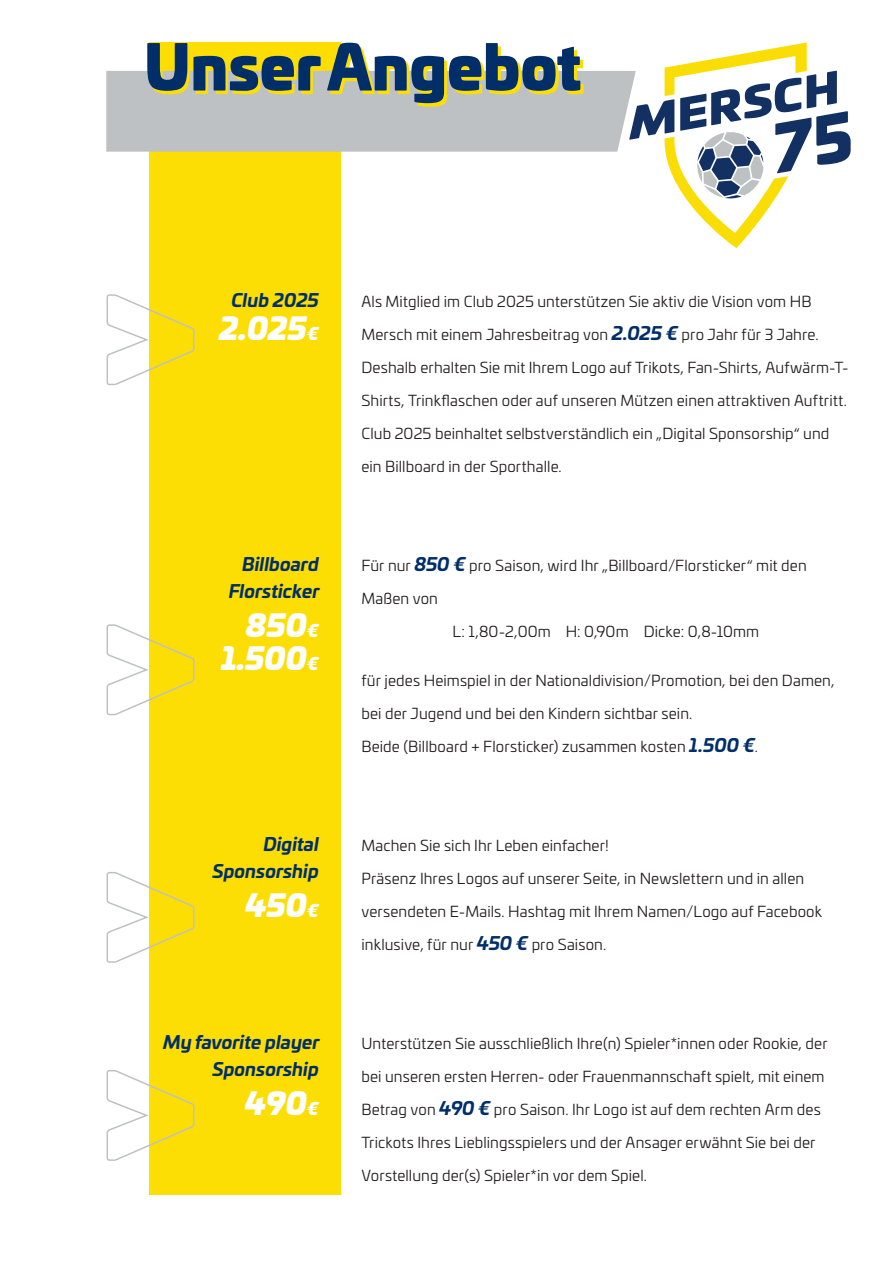
<style>
.page{position:relative;width:893px;height:1263px;background:#fff}
.page>*{position:absolute;margin:0;border:0;box-sizing:border-box;transform-origin:0 0}
.t1{font:900 60px "Univia Pro";color:#002e69}
.t2{font:italic 900 30px "Univia Pro";color:#fff}
.Eis_Offer_-_Kolonn{font:italic 700 18px/27px "Univia Pro";color:#002e69;text-align:right}
.Eis_Offer_-_Text{font:15px "Univia Pro";letter-spacing:.005em;color:#231f20}
.s1{font-size:16.5px}
.s2{font-weight:700;font-style:italic;font-size:18px;color:#002e69}
</style>
<div class="page">
<div style="left:149px;top:43px;width:191px;height:1152px;background:#fcde04"></div>
<svg style="left:106px;top:43px;width:744px;height:205px"></svg>
<svg style="left:106px;top:294px;width:89px;height:92px"></svg>
<svg style="left:106px;top:624px;width:89px;height:92px"></svg>
<svg style="left:106px;top:872px;width:89px;height:91px"></svg>
<svg style="left:106px;top:1070px;width:89px;height:91px"></svg>
<h1 class="t1" style="left:144px;top:17px;width:439px">Unser Angebot</h1>
<p class="Eis_Offer_-_Kolonn" style="left:231px;top:285px;width:89px">Club 2025</p>
<p class="t2" style="left:219px;top:303px;width:101px">2.025<span class="s1">€</span></p>
<p class="Eis_Offer_-_Text" style="left:361px;top:290px;width:451px">Als Mitglied im Club 2025 unterstützen Sie aktiv die Vision vom HB</p>
<p class="Eis_Offer_-_Text" style="left:361px;top:323px;width:459px">Mersch mit einem Jahresbeitrag von <span class="s2">2.025 €</span> pro Jahr für 3 Jahre.</p>
<p class="Eis_Offer_-_Text" style="left:361px;top:356px;width:489px">Deshalb erhalten Sie mit Ihrem Logo auf Trikots, Fan-Shirts, Aufwärm-T-</p>
<p class="Eis_Offer_-_Text" style="left:361px;top:389px;width:487px">Shirts, Trinkflaschen oder auf unseren Mützen einen attraktiven Auftritt.</p>
<p class="Eis_Offer_-_Text" style="left:361px;top:422px;width:469px">Club 2025 beinhaltet selbstverständlich ein „Digital Sponsorship“ und</p>
<p class="Eis_Offer_-_Text" style="left:361px;top:455px;width:202px">ein Billboard in der Sporthalle.</p>
<p class="Eis_Offer_-_Kolonn" style="left:229px;top:549px;width:92px">Billboard<br>Florsticker</p>
<p class="t2" style="left:246px;top:600px;width:75px">850<span class="s1">€</span></p>
<p class="t2" style="left:221px;top:633px;width:99px">1.500<span class="s1">€</span></p>
<p class="Eis_Offer_-_Text" style="left:361px;top:554px;width:447px">Für nur <span class="s2">850 €</span> pro Saison, wird Ihr „Billboard/Florsticker“ mit den</p>
<p class="Eis_Offer_-_Text" style="left:361px;top:587px;width:78px">Maßen von</p>
<p class="Eis_Offer_-_Text" style="left:453px;top:620px;width:308px">L: 1,80-2,00m H: 0,90m Dicke: 0,8-10mm</p>
<p class="Eis_Offer_-_Text" style="left:361px;top:670px;width:475px">für jedes Heimspiel in der Nationaldivision/Promotion, bei den Damen,</p>
<p class="Eis_Offer_-_Text" style="left:361px;top:703px;width:332px">bei der Jugend und bei den Kindern sichtbar sein.</p>
<p class="Eis_Offer_-_Text" style="left:361px;top:736px;width:398px">Beide (Billboard + Florsticker) zusammen kosten <span class="s2">1.500 €</span>.</p>
<p class="Eis_Offer_-_Kolonn" style="left:213px;top:829px;width:108px">Digital<br>Sponsorship</p>
<p class="t2" style="left:245px;top:880px;width:75px">450<span class="s1">€</span></p>
<p class="Eis_Offer_-_Text" style="left:361px;top:835px;width:249px">Machen Sie sich Ihr Leben einfacher!</p>
<p class="Eis_Offer_-_Text" style="left:361px;top:868px;width:444px">Präsenz Ihres Logos auf unserer Seite, in Newslettern und in allen</p>
<p class="Eis_Offer_-_Text" style="left:361px;top:901px;width:462px">versendeten E-Mails. Hashtag mit Ihrem Namen/Logo auf Facebook</p>
<p class="Eis_Offer_-_Text" style="left:361px;top:934px;width:246px">inklusive, für nur <span class="s2">450 €</span> pro Saison.</p>
<p class="Eis_Offer_-_Kolonn" style="left:163px;top:1027px;width:158px">My favorite player<br>Sponsorship</p>
<p class="t2" style="left:245px;top:1078px;width:75px">490<span class="s1">€</span></p>
<p class="Eis_Offer_-_Text" style="left:361px;top:1033px;width:468px">Unterstützen Sie ausschließlich Ihre(n) Spieler*innen oder Rookie, der</p>
<p class="Eis_Offer_-_Text" style="left:361px;top:1066px;width:465px">bei unseren ersten Herren- oder Frauenmannschaft spielt, mit einem</p>
<p class="Eis_Offer_-_Text" style="left:361px;top:1099px;width:461px">Betrag von <span class="s2">490 €</span> pro Saison. Ihr Logo ist auf dem rechten Arm des</p>
<p class="Eis_Offer_-_Text" style="left:361px;top:1132px;width:455px">Trickots Ihres Lieblingsspielers und der Ansager erwähnt Sie bei der</p>
<p class="Eis_Offer_-_Text" style="left:361px;top:1165px;width:287px">Vorstellung der(s) Spieler*in vor dem Spiel.</p>
</div>
